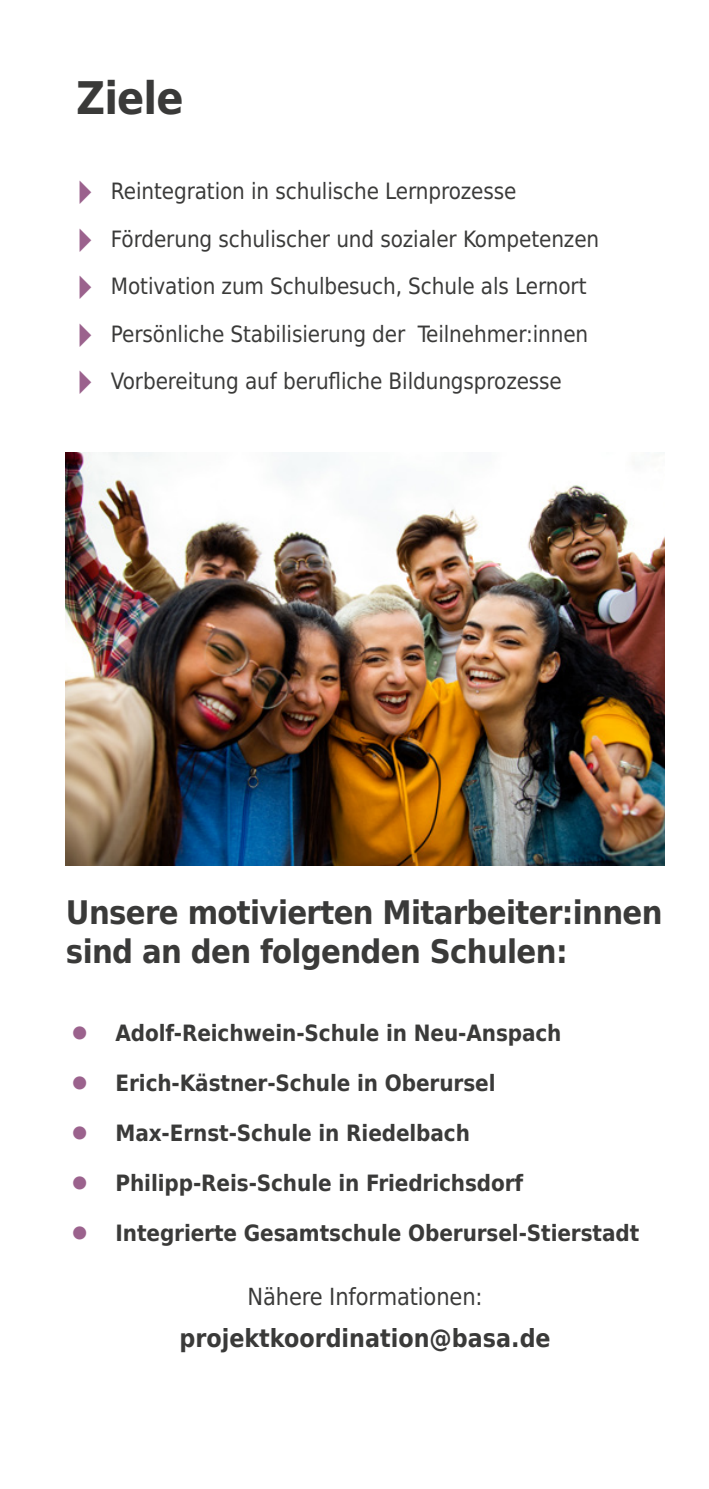
<style>
.page{position:relative;width:709px;height:1489px;background:#fff}
.page>*{position:absolute;margin:0;border:0;box-sizing:border-box;transform-origin:0 0}
.t1{font:700 45px "DejaVu Sans Condensed";letter-spacing:-.02em;color:#3a3a39}
.t2{font:700 32.5px/39px "DejaVu Sans Condensed";letter-spacing:-.02em;color:#3a3a39}
.t3{font:700 25px "DejaVu Sans Condensed";color:#3a3a39}
.t4{font:23.5px "DejaVu Sans Condensed";letter-spacing:-.005em;color:#3a3a39}
.t5{font:22.5px "DejaVu Sans Condensed";letter-spacing:-.005em;color:#3a3a39}
.t6{font:700 22.5px "DejaVu Sans Condensed";letter-spacing:-.005em;color:#3a3a39}
.s1{color:#9b628d}
.s2{font-family:"Frutiger LT Std";font-size:37.5px;color:#9b628d}
</style>
<div class="page">
<img style="left:66px;top:453px;width:598px;height:412px">
<h1 class="t1" style="left:76px;top:61px;width:109px">Ziele</h1>
<p class="t5" style="left:66px;top:171px;width:452px"><span class="s1">✔</span> Reintegration in schulische Lernprozesse</p>
<p class="t5" style="left:66px;top:219px;width:535px"><span class="s1">✔</span> Förderung schulischer und sozialer Kompetenzen</p>
<p class="t5" style="left:66px;top:266px;width:522px"><span class="s1">✔</span> Motivation zum Schulbesuch, Schule als Lernort</p>
<p class="t5" style="left:66px;top:314px;width:524px"><span class="s1">✔</span> Persönliche Stabilisierung der Teilnehmer:innen</p>
<p class="t5" style="left:66px;top:361px;width:497px"><span class="s1">✔</span> Vorbereitung auf berufliche Bildungsprozesse</p>
<h2 class="t2" style="left:66px;top:892px;width:598px">Unsere motivierten Mitarbeiter:innen sind an den folgenden Schulen:</h2>
<p class="t6" style="left:71px;top:1014px;width:492px"><span class="s2">•</span> Adolf-Reichwein-Schule in Neu-Anspach</p>
<p class="t6" style="left:71px;top:1064px;width:426px"><span class="s2">•</span> Erich-Kästner-Schule in Oberursel</p>
<p class="t6" style="left:71px;top:1114px;width:401px"><span class="s2">•</span> Max-Ernst-Schule in Riedelbach</p>
<p class="t6" style="left:71px;top:1164px;width:454px"><span class="s2">•</span> Philipp-Reis-Schule in Friedrichsdorf</p>
<p class="t6" style="left:71px;top:1214px;width:570px"><span class="s2">•</span> Integrierte Gesamtschule Oberursel-Stierstadt</p>
<p class="t4" style="left:247px;top:1275px;width:237px">Nähere Informationen:</p>
<p class="t3" style="left:179px;top:1317px;width:373px">projektkoordination@basa.de</p>
</div>
